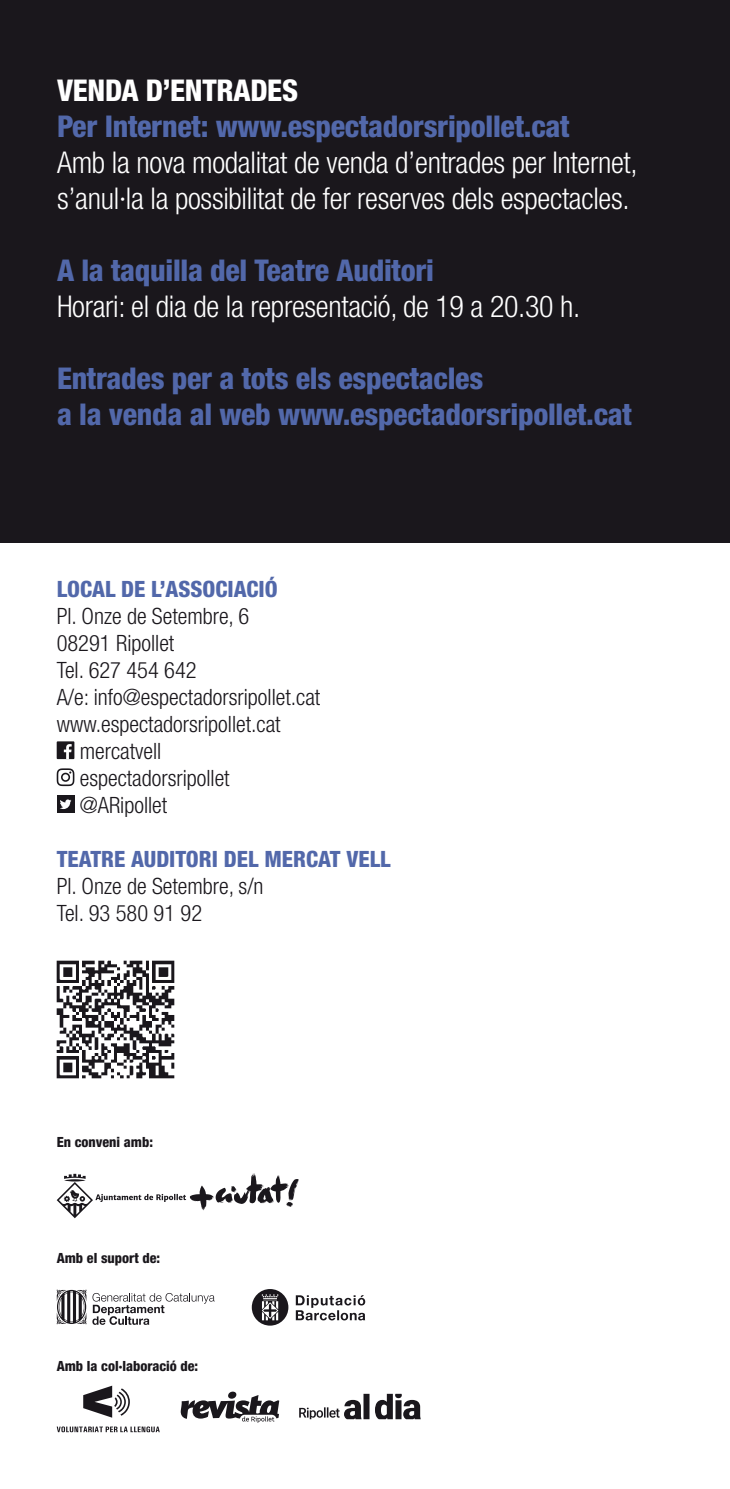
<style>
.page{position:relative;width:730px;height:1489px;background:#fff}
.page>*{position:absolute;margin:0;border:0;box-sizing:border-box;transform-origin:0 0}
.t1{font:300 condensed 30px/36px "Helvetica Neue LT Std";letter-spacing:-.01em;color:#fff}
.t2{font:800 condensed 30px/36px "Helvetica Neue LT Std";letter-spacing:-.01em;color:#5268aa}
.t3{font:800 condensed 30px "Helvetica Neue LT Std";letter-spacing:-.01em;color:#fff}
.t4{font:300 condensed 22.5px/27px "Helvetica Neue LT Std";color:#1a171c}
.t5{font:800 condensed 22.5px "Helvetica Neue LT Std";color:#5268aa}
.t6{font:800 condensed 14px "Helvetica Neue LT Std";color:#1a171c}
</style>
<div class="page">
<div style="left:0;top:0;width:730px;height:543px;background:#1a171c"></div>
<div style="left:57px;top:741px;width:17px;height:18px;background:#1a171c"></div>
<svg style="left:64px;top:744px;width:8px;height:15px"></svg>
<svg style="left:57px;top:768px;width:17px;height:18px"></svg>
<div style="left:57px;top:795px;width:17px;height:18px;background:#1a171c"></div>
<svg style="left:60px;top:799px;width:11px;height:10px"></svg>
<img style="left:56px;top:960px;width:119px;height:119px">
<svg style="left:57px;top:1173px;width:242px;height:45px"></svg>
<svg style="left:57px;top:1289px;width:158px;height:35px"></svg>
<svg style="left:296px;top:1295px;width:69px;height:25px"></svg>
<svg style="left:252px;top:1289px;width:36px;height:36px"></svg>
<svg style="left:57px;top:1385px;width:103px;height:46px"></svg>
<svg style="left:299px;top:1393px;width:122px;height:25px"></svg>
<svg style="left:228px;top:1391px;width:8px;height:7px"></svg>
<svg style="left:181px;top:1394px;width:98px;height:28px"></svg>
<h1 class="t3" style="left:57px;top:71px;width:243px">VENDA D’ENTRADES</h1>
<h1 class="t2" style="left:57px;top:107px;width:514px">Per Internet: www.espectadorsripollet.cat</h1>
<h1 class="t1" style="left:57px;top:144px;width:582px">Amb la nova modalitat de venda d’entrades per Internet, s’anul·la la possibilitat de fer reserves dels espectacles.</h1>
<h1 class="t2" style="left:57px;top:251px;width:378px">A la taquilla del Teatre Auditori</h1>
<h1 class="t1" style="left:57px;top:288px;width:525px">Horari: el dia de la representació, de 19 a 20.30 h.</h1>
<h1 class="t2" style="left:57px;top:359px;width:577px">Entrades per a tots els espectacles<br>a la venda al web www.espectadorsripollet.cat</h1>
<p class="t5" style="left:57px;top:575px;width:222px">LOCAL DE L’ASSOCIACIÓ</p>
<p class="t4" style="left:57px;top:602px;width:194px">Pl. Onze de Setembre, 6</p>
<p class="t4" style="left:57px;top:629px;width:119px">08291 Ripollet</p>
<p class="t4" style="left:57px;top:656px;width:142px">Tel. 627 454 642</p>
<p class="t4" style="left:57px;top:683px;width:265px">A/e: info@espectadorsripollet.cat</p>
<p class="t4" style="left:57px;top:710px;width:226px">www.espectadorsripollet.cat</p>
<p class="t4" style="left:80px;top:737px;width:83px">mercatvell</p>
<p class="t4" style="left:80px;top:764px;width:151px">espectadorsripollet</p>
<p class="t4" style="left:80px;top:791px;width:89px">@ARipollet</p>
<p class="t5" style="left:57px;top:845px;width:335px">TEATRE AUDITORI DEL MERCAT VELL</p>
<p class="t4" style="left:57px;top:872px;width:208px">Pl. Onze de Setembre, s/n<br>Tel. 93 580 91 92</p>
<p class="t6" style="left:57px;top:1133px;width:98px">En conveni amb:</p>
<p class="t6" style="left:57px;top:1249px;width:105px">Amb el suport de:</p>
<p class="t6" style="left:57px;top:1356px;width:143px">Amb la col·laboració de:</p>
</div>
